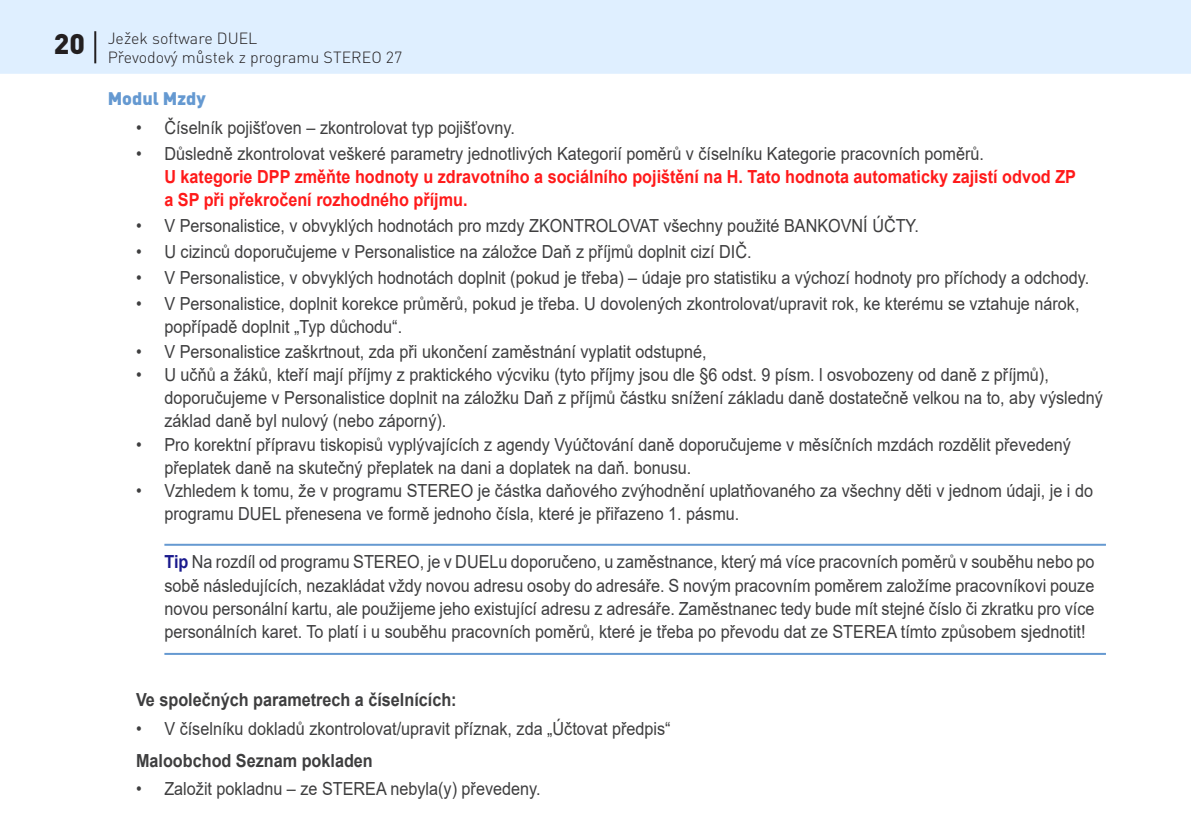
<style>
.page{position:relative;width:1191px;height:840px;background:#fff}
.page>*{position:absolute;margin:0;border:0;box-sizing:border-box;transform-origin:0 0}
.t1{font:900 28px "DINCE";color:#231f20}
.Normal_-_odraz{font:18px/23px "Arial";color:#3e3e3f;scale:.9 1}
.Normal_-_upozornění{font:18px/23px "Arial";color:#3e3e3f;text-align:justify;scale:.9 1}
.Normal_-_odraz-2{font:700 18px/23px "Arial";color:#ff1a1a;scale:.9 1}
.t2{font:700 18px "Arial";color:#3e3e3f;scale:.9 1}
.Nadpis_2{font:900 18px "DINCE";color:#6599d1}
.t3{font:300 16px "DINCE";color:#231f20}
.s1{font-weight:400;color:#3e3e3f}
.s2{font-weight:700;color:#1a1a8d}
</style>
<div class="page">
<hr style="left:164px;top:543px;width:942px;height:2px;background:#6599d1">
<hr style="left:164px;top:652px;width:942px;height:2px;background:#6599d1">
<div style="left:0;top:0;width:1190px;height:74px;background:#dfefff"></div>
<hr style="left:94px;top:31px;width:2px;height:32px;background:#231f20">
<svg style="left:1190px;top:0;width:1px;height:74px"></svg>
<p class="t1" style="left:54px;top:25px;width:33px">20</p>
<p class="t3" style="left:108px;top:28px;width:151px">Ježek software DUEL</p>
<p class="t3" style="left:108px;top:47px;width:296px">Převodový můstek z programu STEREO 27</p>
<p class="Nadpis_2" style="left:108px;top:87px;width:100px">Modul Mzdy</p>
<p class="Normal_-_odraz" style="left:136px;top:116px;width:422px">• Číselník pojišťoven – zkontrolovat typ pojišťovny.</p>
<p class="Normal_-_odraz-2" style="left:164px;top:142px;width:1014px;text-indent:-28px"><span class="s1">• Důsledně zkontrolovat veškeré parametry jednotlivých Kategorií poměrů v číselníku Kategorie pracovních poměrů.<br></span>U kategorie DPP změňte hodnoty u zdravotního a sociálního pojištění na H. Tato hodnota automaticky zajistí odvod ZP a SP při překročení rozhodného příjmu.</p>
<p class="Normal_-_odraz" style="left:136px;top:214px;width:871px">• V Personalistice, v obvyklých hodnotách pro mzdy ZKONTROLOVAT všechny použité BANKOVNÍ ÚČTY.</p>
<p class="Normal_-_odraz" style="left:136px;top:240px;width:685px">• U cizinců doporučujeme v Personalistice na záložce Daň z příjmů doplnit cizí DIČ.</p>
<p class="Normal_-_odraz" style="left:136px;top:265px;width:1060px">• V Personalistice, v obvyklých hodnotách doplnit (pokud je třeba) – údaje pro statistiku a výchozí hodnoty pro příchody a odchody.</p>
<p class="Normal_-_odraz" style="left:164px;top:291px;width:1018px;text-indent:-28px">• V Personalistice, doplnit korekce průměrů, pokud je třeba. U dovolených zkontrolovat/upravit rok, ke kterému se vztahuje nárok, popřípadě doplnit „Typ důchodu“.</p>
<p class="Normal_-_odraz" style="left:136px;top:340px;width:635px">• V Personalistice zaškrtnout, zda při ukončení zaměstnání vyplatit odstupné,</p>
<p class="Normal_-_odraz" style="left:164px;top:363px;width:1044px;text-indent:-28px">• U učňů a žáků, kteří mají příjmy z praktického výcviku (tyto příjmy jsou dle §6 odst. 9 písm. l osvobozeny od daně z příjmů), doporučujeme v Personalistice doplnit na záložku Daň z příjmů částku snížení základu daně dostatečně velkou na to, aby výsledný základ daně byl nulový (nebo záporný).</p>
<p class="Normal_-_odraz" style="left:164px;top:432px;width:1008px;text-indent:-28px">• Pro korektní přípravu tiskopisů vyplývajících z agendy Vyúčtování daně doporučujeme v měsíčních mzdách rozdělit převedený přeplatek daně na skutečný přeplatek na dani a doplatek na daň. bonusu.</p>
<p class="Normal_-_odraz" style="left:164px;top:478px;width:1033px;text-indent:-28px">• Vzhledem k tomu, že v programu STEREO je částka daňového zvýhodnění uplatňovaného za všechny děti v jednom údaji, je i do programu DUEL přenesena ve formě jednoho čísla, které je přiřazeno 1. pásmu.</p>
<p class="Normal_-_upozornění" style="left:164px;top:550px;width:1035px"><span class="s2">Tip</span> Na rozdíl od programu STEREO, je v DUELu doporučeno, u zaměstnance, který má více pracovních poměrů v souběhu nebo po sobě následujících, nezakládat vždy novou adresu osoby do adresáře. S novým pracovním poměrem založíme pracovníkovi pouze novou personální kartu, ale použijeme jeho existující adresu z adresáře. Zaměstnanec tedy bude mít stejné číslo či zkratku pro více personálních karet. To platí i u souběhu pracovních poměrů, které je třeba po převodu dat ze STEREA tímto způsobem sjednotit!</p>
<p class="t2" style="left:136px;top:687px;width:358px">Ve společných parametrech a číselnících:</p>
<p class="Normal_-_odraz" style="left:136px;top:716px;width:595px">• V číselníku dokladů zkontrolovat/upravit příznak, zda „Účtovat předpis“</p>
<p class="t2" style="left:136px;top:747px;width:265px">Maloobchod Seznam pokladen</p>
<p class="Normal_-_odraz" style="left:136px;top:776px;width:451px">• Založit pokladnu – ze STEREA nebyla(y) převedeny.</p>
</div>
